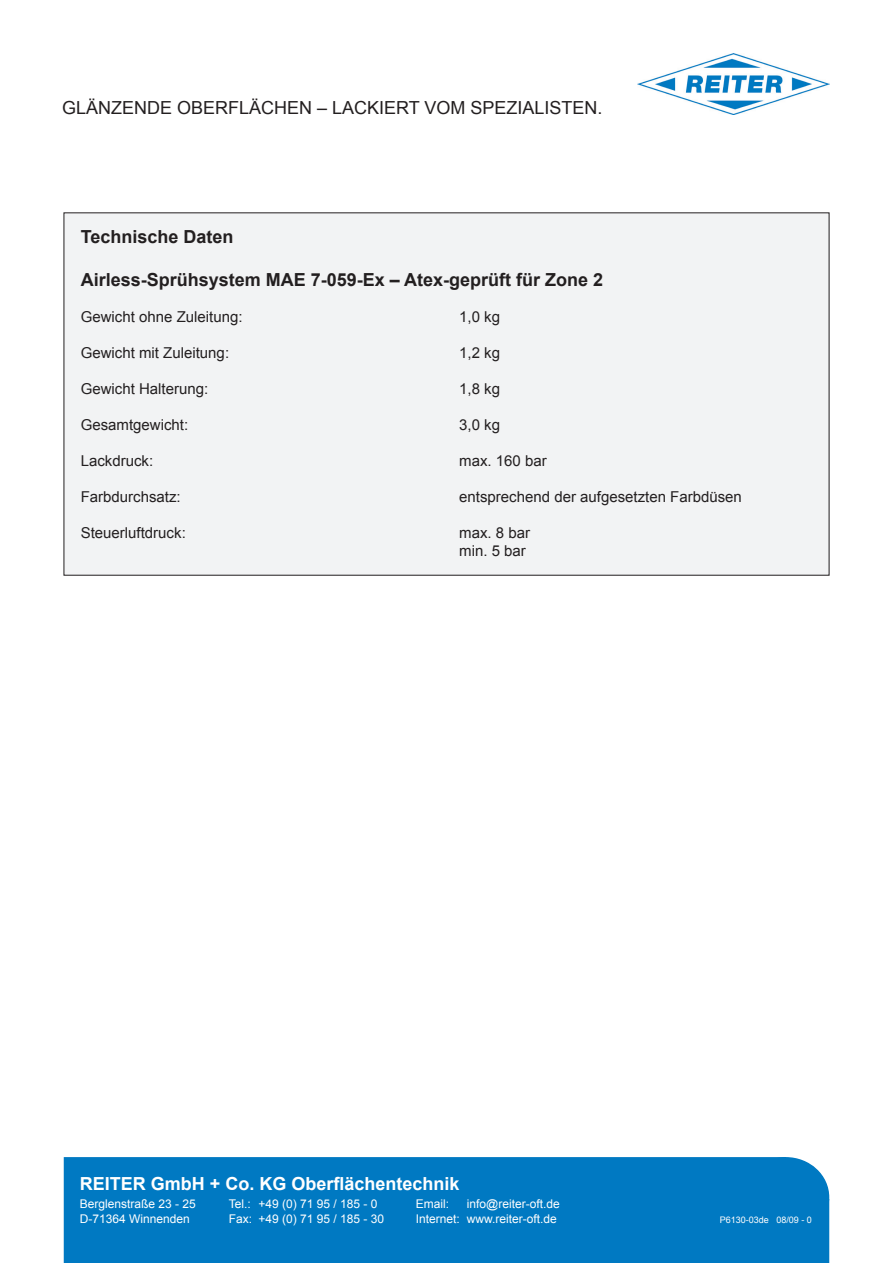
<style>
.page{position:relative;width:893px;height:1263px;background:#fff}
.page>*{position:absolute;margin:0;border:0;box-sizing:border-box;transform-origin:0 0}
.Überschirft_12_pt{font:700 18px "Arial";color:#231f20}
.Slogans{font:18px "Arial";color:#231f20}
.Adresse_fett{font:700 18px "Arial";color:#fff}
.Technische_Daten{font:15px "Arial";color:#231f20}
.Adresse{font:12px "Arial";color:#fff}
.Adresse-2{font:9px "Arial";color:#fff}
</style>
<div class="page">
<div style="left:64px;top:1158px;width:721px;height:104px;background:#0079c2"></div>
<div style="left:64px;top:1157px;width:722px;height:106px;border:2px solid #0079c2"></div>
<div style="left:743px;top:1158px;width:85px;height:79px;background:#0079c2;border-radius:50%"></div>
<div style="left:743px;top:1157px;width:86px;height:80px;border:2px solid #0079c2;border-radius:50%"></div>
<div style="left:765px;top:1200px;width:63px;height:63px;background:#0079c2"></div>
<img style="left:638px;top:54px;width:191px;height:61px">
<div style="left:64px;top:213px;width:765px;height:362px;background:#f2f3f4"></div>
<p class="Slogans" style="left:62px;top:96px;width:542px">GLÄNZENDE OBERFLÄCHEN – LACKIERT VOM SPEZIALISTEN.</p>
<p class="Überschirft_12_pt" style="left:81px;top:224px;width:154px">Technische Daten</p>
<p class="Überschirft_12_pt" style="left:81px;top:268px;width:524px">Airless-Sprühsystem MAE 7-059-Ex – Atex-geprüft für Zone 2</p>
<p class="Technische_Daten" style="left:81px;top:307px;width:163px">Gewicht ohne Zuleitung:</p>
<p class="Technische_Daten" style="left:459px;top:307px;width:42px">1,0 kg</p>
<p class="Technische_Daten" style="left:81px;top:343px;width:150px">Gewicht mit Zuleitung:</p>
<p class="Technische_Daten" style="left:459px;top:343px;width:42px">1,2 kg</p>
<p class="Technische_Daten" style="left:81px;top:379px;width:129px">Gewicht Halterung:</p>
<p class="Technische_Daten" style="left:459px;top:379px;width:42px">1,8 kg</p>
<p class="Technische_Daten" style="left:81px;top:415px;width:109px">Gesamtgewicht:</p>
<p class="Technische_Daten" style="left:459px;top:415px;width:42px">3,0 kg</p>
<p class="Technische_Daten" style="left:81px;top:451px;width:74px">Lackdruck:</p>
<p class="Technische_Daten" style="left:459px;top:451px;width:89px">max. 160 bar</p>
<p class="Technische_Daten" style="left:81px;top:487px;width:102px">Farbdurchsatz:</p>
<p class="Technische_Daten" style="left:459px;top:487px;width:284px">entsprechend der aufgesetzten Farbdüsen</p>
<p class="Technische_Daten" style="left:81px;top:523px;width:107px">Steuerluftdruck:</p>
<p class="Technische_Daten" style="left:459px;top:523px;width:72px">max. 8 bar</p>
<p class="Technische_Daten" style="left:459px;top:541px;width:68px">min. 5 bar</p>
<p class="Adresse_fett" style="left:80px;top:1171px;width:381px">REITER GmbH + Co. KG Oberflächentechnik</p>
<p class="Adresse" style="left:80px;top:1196px;width:118px">Berglenstraße 23 - 25</p>
<p class="Adresse" style="left:229px;top:1196px;width:150px">Tel.: +49 (0) 71 95 / 185 - 0</p>
<p class="Adresse" style="left:416px;top:1196px;width:35px">Email:</p>
<p class="Adresse" style="left:467px;top:1196px;width:94px">info@reiter-oft.de</p>
<p class="Adresse" style="left:80px;top:1211px;width:112px">D-71364 Winnenden</p>
<p class="Adresse" style="left:229px;top:1211px;width:157px">Fax: +49 (0) 71 95 / 185 - 30</p>
<p class="Adresse" style="left:416px;top:1211px;width:143px">Internet: www.reiter-oft.de</p>
<p class="Adresse-2" style="left:720px;top:1214px;width:94px">P6130-03de 08/09 - 0</p>
</div>
